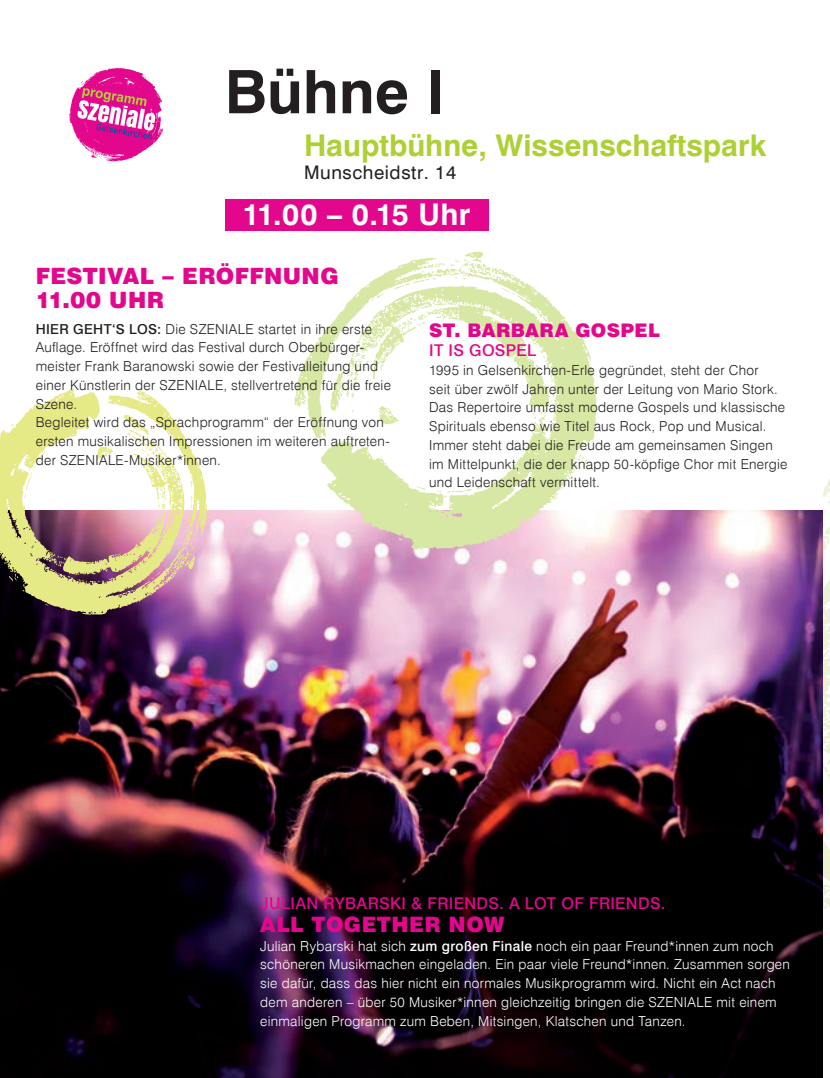
<style>
.page{position:relative;width:830px;height:1078px;background:#fff}
.page>*{position:absolute;margin:0;border:0;box-sizing:border-box;transform-origin:0 0}
.t1{font:700 60px "Swiss 721 BT";color:#231f20}
.t2{font:700 30px "Swiss 721 BT";color:#aed036}
.t3{font:700 30px "Swiss 721 BT";letter-spacing:.015em;color:#fff}
.t4{font:900 22.5px/23.8px "Swiss 721 BT";letter-spacing:.02em;color:#e2078c}
.t5{font:900 21.25px "Swiss 721 BT";letter-spacing:.02em;color:#e2078c}
.t6{font:900 18.75px "Swiss 721 BT";letter-spacing:.02em;color:#e2078c}
.t7{font:18.75px "Swiss 721 BT";letter-spacing:.03em;color:#231f20}
.t8{font:500 16.25px "Swiss 721 BT";letter-spacing:.02em;color:#e2078c}
.t9{font:300 13.75px/18.8px "Swiss 721 BT";letter-spacing:.02em;color:#231f20}
.t10{font:300 13.75px/18.8px "Swiss 721 BT";letter-spacing:.02em;color:#fff}
.s1{font-weight:500}
</style>
<div class="page">
<svg style="left:750px;top:479px;width:80px;height:483px"></svg>
<img style="left:0;top:511px;width:822px;height:567px">
<div style="left:225px;top:199px;width:263px;height:32px;background:#e2078c"></div>
<svg style="left:69px;top:67px;width:94px;height:94px"></svg>
<svg style="left:0;top:389px;width:207px;height:226px"></svg>
<svg style="left:294px;top:252px;width:305px;height:298px"></svg>
<h1 class="t1" style="left:225px;top:55px;width:221px">Bühne I</h1>
<h2 class="t2" style="left:304px;top:127px;width:464px">Hauptbühne, Wissenschaftspark</h2>
<h3 class="t7" style="left:304px;top:161px;width:154px">Munscheidstr. 14</h3>
<h2 class="t3" style="left:242px;top:196px;width:229px">11.00 – 0.15 Uhr</h2>
<h3 class="t4" style="left:36px;top:264px;width:304px">FESTIVAL – ERÖFFNUNG<br>11.00 UHR</h3>
<p class="t9" style="left:36px;top:319px;width:357px"><span class="s1">HIER GEHT‘S LOS:</span> Die SZENIALE startet in ihre erste Auflage. Eröffnet wird das Festival durch Oberbürger&shy;meister Frank Baranowski sowie der Festivalleitung und einer Künstlerin der SZENIALE, stellvertretend für die freie Szene.<br>Begleitet wird das „Sprachprogramm“ der Eröffnung von ersten musikalischen Impressionen im weiteren auftreten&shy;der SZENIALE-Musiker*innen.</p>
<h3 class="t6" style="left:429px;top:319px;width:232px">ST. BARBARA GOSPEL</h3>
<p class="t8" style="left:429px;top:340px;width:109px">IT IS GOSPEL</p>
<p class="t9" style="left:429px;top:360px;width:360px">1995 in Gelsenkirchen-Erle gegründet, steht der Chor<br>seit über zwölf Jahren unter der Leitung von Mario Stork.<br>Das Repertoire umfasst moderne Gospels und klassische Spirituals ebenso wie Titel aus Rock, Pop und Musical.<br>Immer steht dabei die Freude am gemeinsamen Singen im Mittelpunkt, die der knapp 50-köpfige Chor mit Energie und Leidenschaft vermittelt.</p>
<p class="t8" style="left:260px;top:893px;width:407px">JULIAN RYBARSKI &amp; FRIENDS. A LOT OF FRIENDS.</p>
<h3 class="t5" style="left:260px;top:911px;width:246px">ALL TOGETHER NOW</h3>
<p class="t10" style="left:260px;top:936px;width:531px">Julian Rybarski hat sich <span class="s1">zum großen Finale</span> noch ein paar Freund*innen zum noch schöneren Musikmachen eingeladen. Ein paar viele Freund*innen. Zusammen sorgen sie dafür, dass das hier nicht ein normales Musikprogramm wird. Nicht ein Act nach dem anderen – über 50 Musiker*innen gleichzeitig bringen die SZENIALE mit einem einmaligen Programm zum Beben, Mitsingen, Klatschen und Tanzen.</p>
</div>
